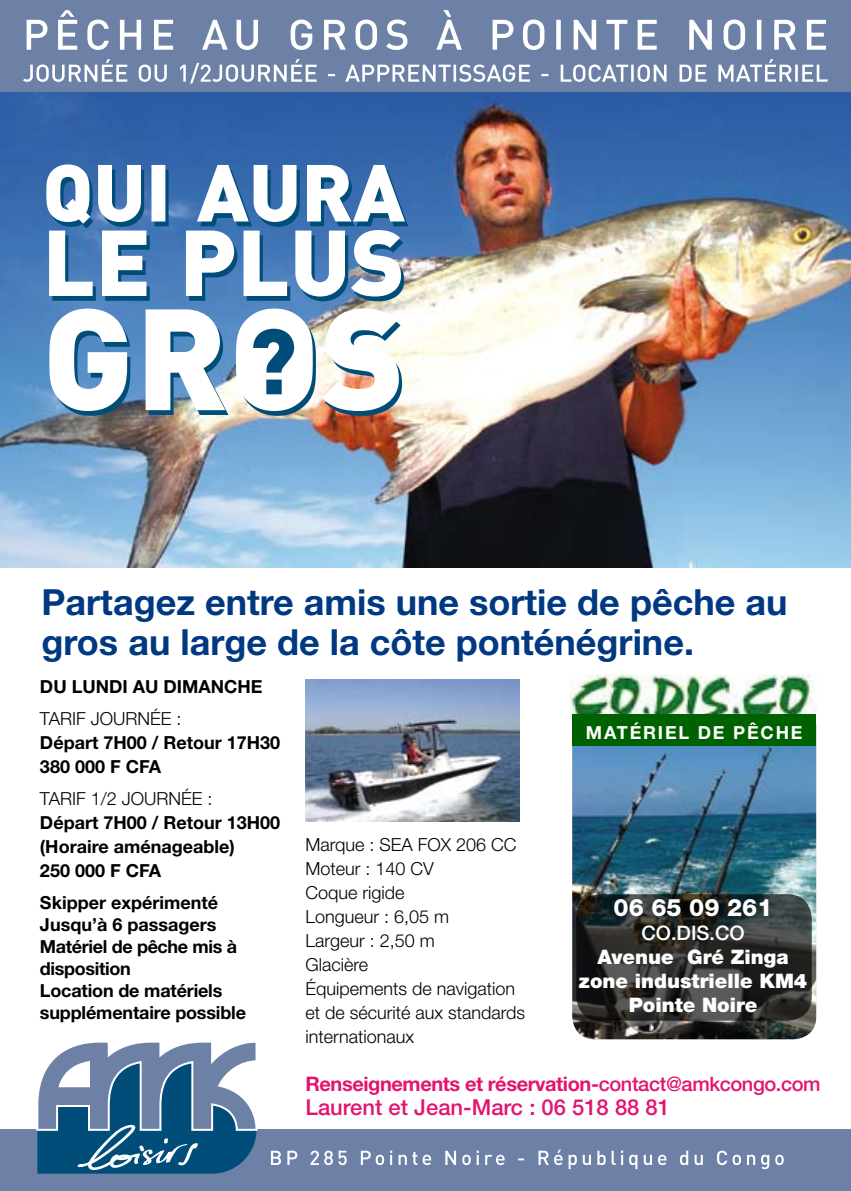
<style>
.page{position:relative;width:851px;height:1191px;background:#fff}
.page>*{position:absolute;margin:0;border:0;box-sizing:border-box;transform-origin:0 0}
.t1{font:700 36px/40px "Helvetica Neue";color:#003882}
.t2{font:800 24px "Helvetica Neue";color:#fff}
.t3{font:500 22px "Helvetica Neue";color:#e41370}
.t4{font:700 20px "Helvetica Neue";letter-spacing:-.02em;color:#e41370}
.t5{font:900 20px/24px "Helvetica Neue";color:#fff;text-align:center}
.t6{font:500 20px "Helvetica Neue";color:#fff}
.t7{font:700 18px/22px "Helvetica Neue";color:#000}
.t8{font:300 18px/24px "Helvetica Neue";color:#000}
.t9{font:700 18px "Helvetica Neue";letter-spacing:.1em;color:#fff}
.s1{font-weight:500}
</style>
<div class="page">
<img style="left:572px;top:746px;width:244px;height:293px">
<img style="left:0;top:92px;width:850px;height:475px">
<div style="left:0;top:0;width:850px;height:92px;background:#6d81a7"></div>
<svg style="left:23px;top:59px;width:804px;height:24px"></svg>
<svg style="left:27px;top:10px;width:798px;height:40px"></svg>
<svg style="left:46px;top:164px;width:362px;height:137px"></svg>
<svg style="left:49px;top:308px;width:353px;height:108px"></svg>
<div style="left:0;top:1130px;width:850px;height:61px;background:#6d81a7"></div>
<svg style="left:271px;top:1149px;width:512px;height:20px"></svg>
<svg style="left:35px;top:1042px;width:223px;height:132px"></svg>
<img style="left:305px;top:679px;width:215px;height:142px">
<svg style="left:576px;top:894px;width:235px;height:126px;background:#2d2f2e"></svg>
<img style="left:570px;top:675px;width:246px;height:42px">
<div style="left:572px;top:715px;width:244px;height:31px;background:#006100"></div>
<h1 class="t1" style="left:42px;top:581px;width:747px">Partagez entre amis une sortie de pêche au gros au large de la côte ponténégrine.</h1>
<p class="t7" style="left:40px;top:675px;width:224px">DU LUNDI AU DIMANCHE</p>
<p class="t8" style="left:40px;top:706px;width:143px">TARIF JOURNÉE :</p>
<p class="t7" style="left:40px;top:730px;width:242px;line-height:24px">Départ 7H00 / Retour 17H30<br>380 000 F CFA</p>
<p class="t8" style="left:40px;top:786px;width:174px">TARIF 1/2 JOURNÉE :</p>
<p class="t7" style="left:40px;top:810px;width:242px;line-height:24px">Départ 7H00 / Retour 13H00 (Horaire aménageable)<br>250 000 F CFA</p>
<p class="t7" style="left:40px;top:891px;width:207px">Skipper expérimenté<br>Jusqu’à 6 passagers<br>Matériel de pêche mis à disposition<br>Location de matériels supplémentaire possible</p>
<p class="t9" style="left:586px;top:721px;width:218px">MATÉRIEL DE PÊCHE</p>
<p class="t8" style="left:305px;top:832px;width:221px">Marque : SEA FOX 206 CC<br>Moteur : 140 CV<br>Coque rigide<br>Longueur : 6,05 m<br>Largeur : 2,50 m<br>Glacière<br>Équipements de navigation et de sécurité aux standards internationaux</p>
<h2 class="t2" style="left:613px;top:893px;width:160px">06 65 09 261</h2>
<p class="t6" style="left:641px;top:921px;width:105px">CO.DIS.CO</p>
<p class="t5" style="left:578px;top:944px;width:230px">Avenue Gré Zinga zone industrielle KM4<br>Pointe Noire</p>
<p class="t4" style="left:305px;top:1071px;width:516px">Renseignements et réservation-<span class="s1">contact@amkcongo.com</span></p>
<p class="t3" style="left:305px;top:1094px;width:366px">Laurent et Jean-Marc : 06 518 88 81</p>
</div>
